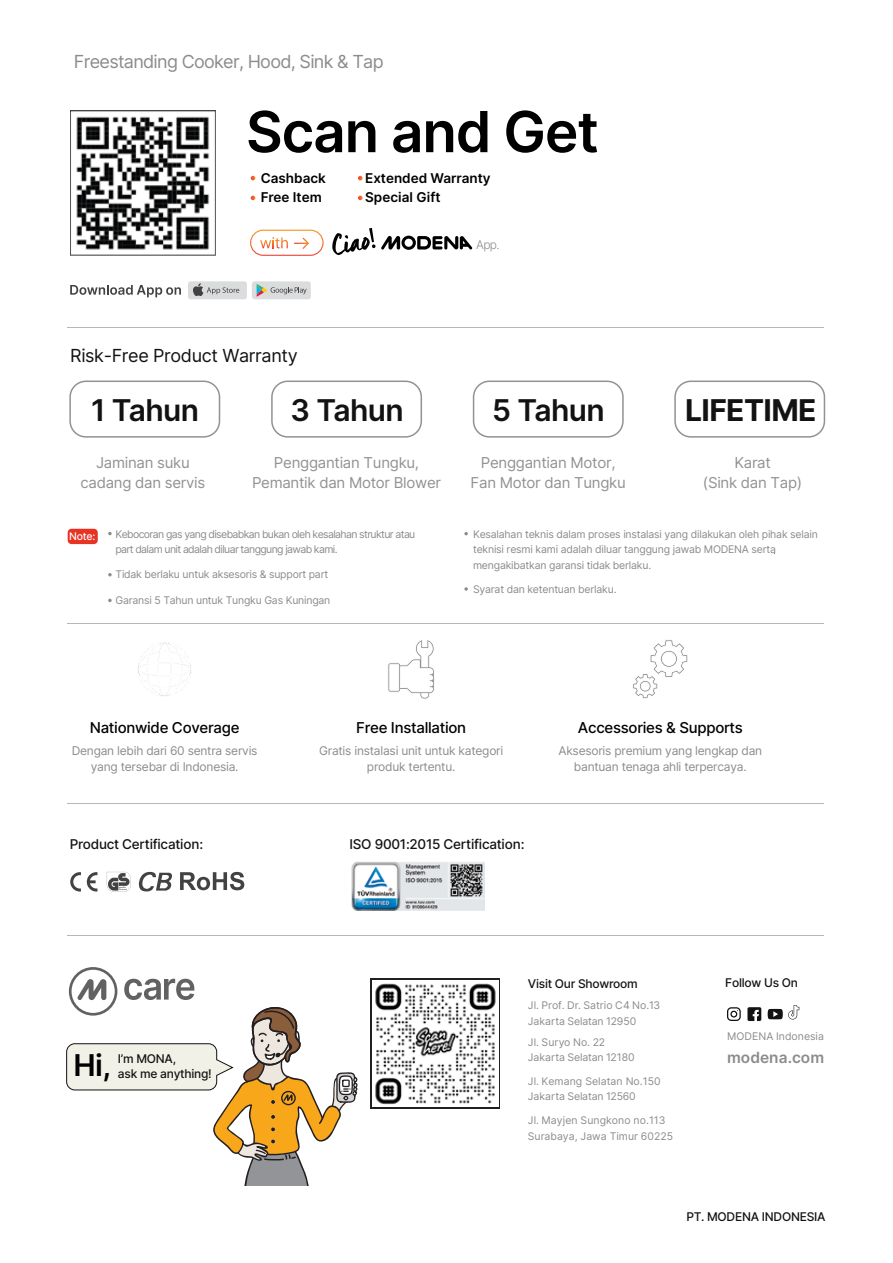
<style>
.page{position:relative;width:893px;height:1263px;background:#fff}
.page>*{position:absolute;margin:0;border:0;box-sizing:border-box;transform-origin:0 0}
.t1{font:600 56.7px "Inter";letter-spacing:-.02em;color:#000}
.t2{font:600 30px "Inter";letter-spacing:-.02em;color:#121212}
.t3{font:700 30px "Inter";letter-spacing:-.02em;color:#121212}
.t4{font:600 30px "Inter";color:#000}
.t5{font:18px "Inter";letter-spacing:-.04em;color:#8c8c8c}
.t6{font:18px "Inter";letter-spacing:-.02em;color:#131313}
.t7{font:600 15.45px "Inter";letter-spacing:.005em;color:#8c8c8c}
.t8{font:15px/20.4px "Inter";letter-spacing:-.02em;color:#929292;text-align:center}
.t9{font:500 15px "Inter";letter-spacing:-.02em;color:#000}
.t10{font:500 13.5px "Inter";letter-spacing:-.02em;color:#131313}
.t11{font:600 13.5px/19.2px "Inter";color:#000}
.t12{font:12px/15.6px "Inter";letter-spacing:-.02em;color:#8c8c8c;text-align:center}
.t13{font:500 12px/15px "Inter";letter-spacing:-.02em;color:#131313}
.t14{font:300 12px "Inter";color:#8c8c8c}
.t15{font:10.5px/15.6px "Inter";letter-spacing:-.02em;color:#8b8b8b}
.t16{font:10.5px/15.6px "Inter";color:#8c8c8c}
.t17{font:10.5px/15.6px "Inter";letter-spacing:-.06em;color:#8b8b8b}
.t18{font:500 10.5px "Inter";color:#fff}
</style>
<div class="page">
<div style="left:68px;top:529px;width:30px;height:15px;background:#e83324;border-radius:4px"></div>
<img style="left:351px;top:861px;width:134px;height:50px">
<svg style="left:139px;top:872px;width:33px;height:19px"></svg>
<svg style="left:70px;top:872px;width:11px;height:19px"></svg>
<svg style="left:87px;top:872px;width:10px;height:19px"></svg>
<svg style="left:107px;top:872px;width:24px;height:20px"></svg>
<svg style="left:180px;top:872px;width:64px;height:18px"></svg>
<hr style="left:68px;top:327px;width:756px;height:1px;background:#b7b7b7">
<hr style="left:68px;top:623px;width:756px;height:1px;background:#b7b7b7">
<hr style="left:68px;top:804px;width:756px;height:1px;background:#b7b7b7">
<hr style="left:68px;top:936px;width:756px;height:1px;background:#b7b7b7">
<svg style="left:727px;top:1007px;width:14px;height:14px"></svg>
<svg style="left:747px;top:1007px;width:14px;height:14px"></svg>
<svg style="left:188px;top:281px;width:123px;height:18px;background:#cccdcd"></svg>
<svg style="left:332px;top:228px;width:140px;height:27px"></svg>
<svg style="left:70px;top:285px;width:111px;height:12px"></svg>
<svg style="left:768px;top:1005px;width:31px;height:14px"></svg>
<svg style="left:70px;top:111px;width:146px;height:144px"></svg>
<svg style="left:66px;top:967px;width:292px;height:218px"></svg>
<img style="left:370px;top:979px;width:130px;height:130px">
<img style="left:372px;top:980px;width:127px;height:127px">
<svg style="left:260px;top:237px;width:28px;height:11px"></svg>
<div style="left:250px;top:230px;width:74px;height:26px;border:1px solid #fff;border-radius:13px"></div>
<svg style="left:294px;top:238px;width:15px;height:11px"></svg>
<div style="left:69px;top:380px;width:151px;height:58px;border:2px solid #929292;border-radius:16px"></div>
<div style="left:473px;top:380px;width:151px;height:58px;border:2px solid #929292;border-radius:16px"></div>
<div style="left:271px;top:380px;width:151px;height:58px;border:2px solid #929292;border-radius:16px"></div>
<div style="left:674px;top:380px;width:151px;height:58px;border:2px solid #929292;border-radius:16px"></div>
<svg style="left:138px;top:642px;width:53px;height:54px"></svg>
<svg style="left:388px;top:640px;width:46px;height:59px"></svg>
<svg style="left:633px;top:640px;width:55px;height:59px"></svg>
<svg style="left:251px;top:176px;width:4px;height:4px"></svg>
<svg style="left:251px;top:196px;width:4px;height:4px"></svg>
<svg style="left:358px;top:176px;width:5px;height:4px"></svg>
<svg style="left:358px;top:196px;width:5px;height:4px"></svg>
<svg style="left:108px;top:532px;width:4px;height:3px"></svg>
<svg style="left:108px;top:573px;width:4px;height:3px"></svg>
<svg style="left:108px;top:599px;width:4px;height:3px"></svg>
<svg style="left:464px;top:532px;width:4px;height:3px"></svg>
<svg style="left:464px;top:587px;width:4px;height:4px"></svg>
<h3 class="t5" style="left:74px;top:48px;width:311px">Freestanding Cooker, Hood, Sink &amp; Tap</h3>
<h1 class="t1" style="left:246px;top:90px;width:354px">Scan and Get</h1>
<p class="t11" style="left:261px;top:168px;width:67px">Cashback<br>Free Item</p>
<p class="t11" style="left:365px;top:168px;width:127px">Extended Warranty<br>Special Gift</p>
<p class="t14" style="left:476px;top:236px;width:25px">App.</p>
<h3 class="t6" style="left:70px;top:342px;width:229px">Risk-Free Product Warranty</h3>
<h2 class="t2" style="left:91px;top:388px;width:110px">1 Tahun</h2>
<h2 class="t2" style="left:291px;top:388px;width:115px">3 Tahun</h2>
<h2 class="t2" style="left:492px;top:388px;width:114px">5 Tahun</h2>
<h2 class="t3" style="left:685px;top:388px;width:133px">LIFETIME</h2>
<h3 class="t8" style="left:80px;top:452px;width:126px">Jaminan suku cadang dan servis</h3>
<h3 class="t8" style="left:252px;top:452px;width:191px">Penggantian Tungku,<br>Pemantik dan Motor Blower</h3>
<h3 class="t8" style="left:471px;top:452px;width:157px">Penggantian Motor,<br>Fan Motor dan Tungku</h3>
<h3 class="t8" style="left:703px;top:452px;width:101px">Karat<br>(Sink dan Tap)</h3>
<p class="t18" style="left:69px;top:529px;width:28px">Note:</p>
<p class="t17" style="left:115px;top:526px;width:301px">Kebocoran gas yang disebabkan bukan oleh kesalahan struktur atau part dalam unit adalah diluar tanggung jawab kami.</p>
<p class="t15" style="left:115px;top:567px;width:214px">Tidak berlaku untuk aksesoris &amp; support part</p>
<p class="t15" style="left:115px;top:592px;width:216px">Garansi 5 Tahun untuk Tungku Gas Kuningan</p>
<p class="t15" style="left:473px;top:526px;width:346px">Kesalahan teknis dalam proses instalasi yang dilakukan oleh pihak selain teknisi resmi kami adalah diluar tanggung jawab MODENA serta mengakibatkan garansi tidak berlaku.</p>
<p class="t15" style="left:473px;top:581px;width:145px">Syarat dan ketentuan berlaku.</p>
<h3 class="t9" style="left:90px;top:717px;width:151px">Nationwide Coverage</h3>
<p class="t12" style="left:72px;top:743px;width:187px">Dengan lebih dari 60 sentra servis yang tersebar di Indonesia.</p>
<p class="t12" style="left:319px;top:743px;width:186px">Gratis instalasi unit untuk kategori produk tertentu.</p>
<p class="t12" style="left:558px;top:743px;width:205px">Aksesoris premium yang lengkap dan bantuan tenaga ahli terpercaya.</p>
<h3 class="t9" style="left:356px;top:717px;width:112px">Free Installation</h3>
<h3 class="t9" style="left:578px;top:717px;width:166px">Accessories &amp; Supports</h3>
<p class="t10" style="left:70px;top:835px;width:135px">Product Certification:</p>
<h2 class="t4" style="left:74px;top:1043px;width:39px">Hi,</h2>
<p class="t13" style="left:118px;top:1051px;width:95px">I’m MONA,<br>ask me anything!</p>
<p class="t10" style="left:349px;top:835px;width:177px">ISO 9001:2015 Certification:</p>
<p class="t13" style="left:528px;top:976px;width:111px">Visit Our Showroom</p>
<p class="t13" style="left:725px;top:975px;width:74px">Follow Us On</p>
<p class="t16" style="left:528px;top:997px;width:134px">Jl. Prof. Dr. Satrio C4 No.13<br>Jakarta Selatan 12950</p>
<p class="t16" style="left:727px;top:1028px;width:98px">MODENA Indonesia</p>
<h3 class="t7" style="left:727px;top:1046px;width:99px">modena.com</h3>
<p class="t16" style="left:528px;top:1034px;width:108px">Jl. Suryo No. 22<br>Jakarta Selatan 12180</p>
<p class="t16" style="left:528px;top:1073px;width:134px">Jl. Kemang Selatan No.150<br>Jakarta Selatan 12560</p>
<p class="t16" style="left:528px;top:1112px;width:147px">Jl. Mayjen Sungkono no.113<br>Surabaya, Jawa Timur 60225</p>
<p class="t13" style="left:686px;top:1209px;width:141px">PT. MODENA INDONESIA</p>
</div>
